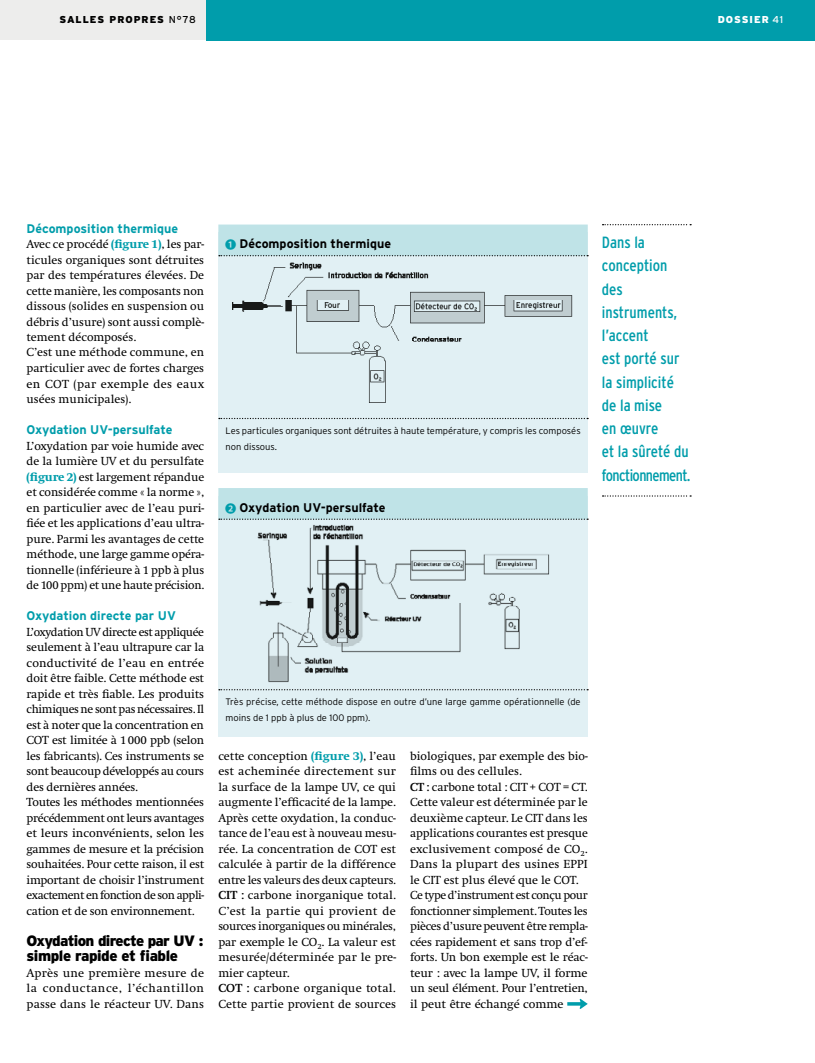
<style>
.page{position:relative;width:815px;height:1063px;background:#fff}
.page>*{position:absolute;margin:0;border:0;box-sizing:border-box;transform-origin:0 0}
.t1{font:condensed 16.25px/23.2px "Interstate";color:#009dab}
.t2{font:900 15px/15.5px "Interstate";letter-spacing:-.045em;color:#000}
.t3{font:700 12.5px "Interstate";color:#009dab}
.t4{font:700 12.5px "Interstate";color:#000}
.t5{font:12.12px/15.5px "Swift EF";letter-spacing:-.01em;color:#000}
.t6{font:900 10px "Interstate";color:#000}
.t7{font:900 10px "Interstate";color:#fff}
.t8{font:300 9.38px/15.5px "Interstate";color:#000}
.s1{font-weight:400}
.s2{font-weight:800;color:#009dab}
.s3{font-family:"UNIFAF Pictogrammes";font-weight:400;font-size:10px;color:#009dab}
.s4{font-weight:700}
</style>
<div class="page">
<div style="left:0;top:0;width:206px;height:40px;background:#ededec"></div>
<div style="left:206px;top:0;width:609px;height:40px;background:#009dab"></div>
<svg style="left:567px;top:999px;width:21px;height:10px"></svg>
<div style="left:218px;top:232px;width:370px;height:241px;background:#e1f0f4"></div>
<div style="left:218px;top:225px;width:370px;height:31px;background:#bfe3e7"></div>
<svg style="left:219px;top:255px;width:369px;height:1px"></svg>
<img style="left:232px;top:262px;width:341px;height:141px">
<svg style="left:219px;top:418px;width:369px;height:1px"></svg>
<div style="left:218px;top:496px;width:370px;height:240px;background:#e1f0f4"></div>
<div style="left:218px;top:488px;width:370px;height:31px;background:#bfe3e7"></div>
<svg style="left:219px;top:519px;width:369px;height:1px"></svg>
<img style="left:257px;top:524px;width:293px;height:159px">
<svg style="left:219px;top:689px;width:369px;height:1px"></svg>
<svg style="left:603px;top:224px;width:88px;height:1px"></svg>
<svg style="left:603px;top:495px;width:88px;height:2px"></svg>
<p class="t6" style="left:59px;top:14px;width:138px">salles propres <span class="s1">n°78</span></p>
<p class="t7" style="left:718px;top:14px;width:67px">dossier <span class="s1">41</span></p>
<p class="t3" style="left:27px;top:221px;width:153px">Décomposition thermique</p>
<p class="t5" style="left:27px;top:237px;width:179px">Avec ce procédé <span class="s2">(figure 1)</span>, les par&shy;ticules organiques sont détruites par des températures élevées. De cette manière, les composants non dissous (solides en suspension ou débris d’usure) sont aussi complè&shy;tement décomposés.<br>C’est une méthode commune, en particulier avec de fortes charges en COT (par exemple des eaux usées municipales).</p>
<p class="t3" style="left:27px;top:423px;width:148px">Oxydation UV-persulfate</p>
<p class="t5" style="left:27px;top:438px;width:179px;text-align:justify">L’oxydation par voie humide avec de la lumière UV et du persulfate <span class="s2">(figure 2)</span> est largement répandue et considérée comme « la norme », en particulier avec de l’eau puri&shy;fiée et les applications d’eau ultra&shy;pure. Parmi les avantages de cette méthode, une large gamme opéra&shy;tionnelle (inférieure à 1 ppb à plus de 100 ppm) et une haute précision.</p>
<p class="t3" style="left:27px;top:609px;width:151px">Oxydation directe par UV</p>
<p class="t5" style="left:27px;top:624px;width:179px">L’oxydation UV directe est appliquée seulement à l’eau ultrapure car la conductivité de l’eau en entrée doit être faible. Cette méthode est rapide et très fiable. Les produits chimiques ne sont pas nécessaires. Il est à noter que la concentration en COT est limitée à 1000 ppb (selon les fabricants). Ces instruments se sont beaucoup développés au cours des dernières années.<br>Toutes les méthodes mentionnées précédemment ont leurs avantages et leurs inconvénients, selon les gammes de mesure et la précision souhaitées. Pour cette raison, il est important de choisir l’instrument exactement en fonction de son appli&shy;cation et de son environnement.</p>
<p class="t2" style="left:27px;top:932px;width:178px">Oxydation directe par UV : simple rapide et fiable</p>
<p class="t5" style="left:27px;top:965px;width:179px;text-align:justify">Après une première mesure de la conductance, l’échantillon passe dans le réacteur UV. Dans</p>
<p class="t4" style="left:225px;top:237px;width:167px"><span class="s3">1</span> Décomposition thermique</p>
<p class="t8" style="left:225px;top:423px;width:357px">Les particules organiques sont détruites à haute température, y compris les composés non dissous.</p>
<p class="t4" style="left:225px;top:500px;width:162px"><span class="s3">2</span> Oxydation UV-persulfate</p>
<p class="t8" style="left:225px;top:694px;width:357px">Très précise, cette méthode dispose en outre d’une large gamme opérationnelle (de moins de 1 ppb à plus de 100 ppm).</p>
<p class="t5" style="left:218px;top:748px;width:179px">cette conception <span class="s2">(figure 3)</span>, l’eau est acheminée directement sur la surface de la lampe UV, ce qui augmente l’efficacité de la lampe.<br>Après cette oxydation, la conduc&shy;tance de l’eau est à nouveau mesu&shy;rée. La concentration de COT est calculée à partir de la différence entre les valeurs des deux capteurs.<br><span class="s4">CIT :</span> carbone inorganique total.<br>C’est la partie qui provient de sources inorganiques ou minérales, par exemple le CO<sub>2</sub>. La valeur est mesurée/déterminée par le pre&shy;mier capteur.<br><span class="s4">COT :</span> carbone organique total.<br>Cette partie provient de sources</p>
<p class="t5" style="left:410px;top:748px;width:179px">biologiques, par exemple des bio&shy;films ou des cellules.<br><span class="s4">CT :</span> carbone total : CIT + COT = CT.<br>Cette valeur est déterminée par le deuxième capteur. Le CIT dans les applications courantes est presque exclusivement composé de CO<sub>2</sub>.<br>Dans la plupart des usines EPPI le CIT est plus élevé que le COT.<br>Ce type d’instrument est conçu pour fonctionner simplement. Toutes les pièces d’usure peuvent être rempla&shy;cées rapidement et sans trop d’ef&shy;forts. Un bon exemple est le réac&shy;teur : avec la lampe UV, il forme un seul élément. Pour l’entretien, il peut être échangé comme</p>
<h1 class="t1" style="left:602px;top:231px;width:90px">Dans la conception des instruments, l’accent<br>est porté sur la simplicité de la mise<br>en œuvre<br>et la sûreté du fonctionnement.</h1>
</div>
